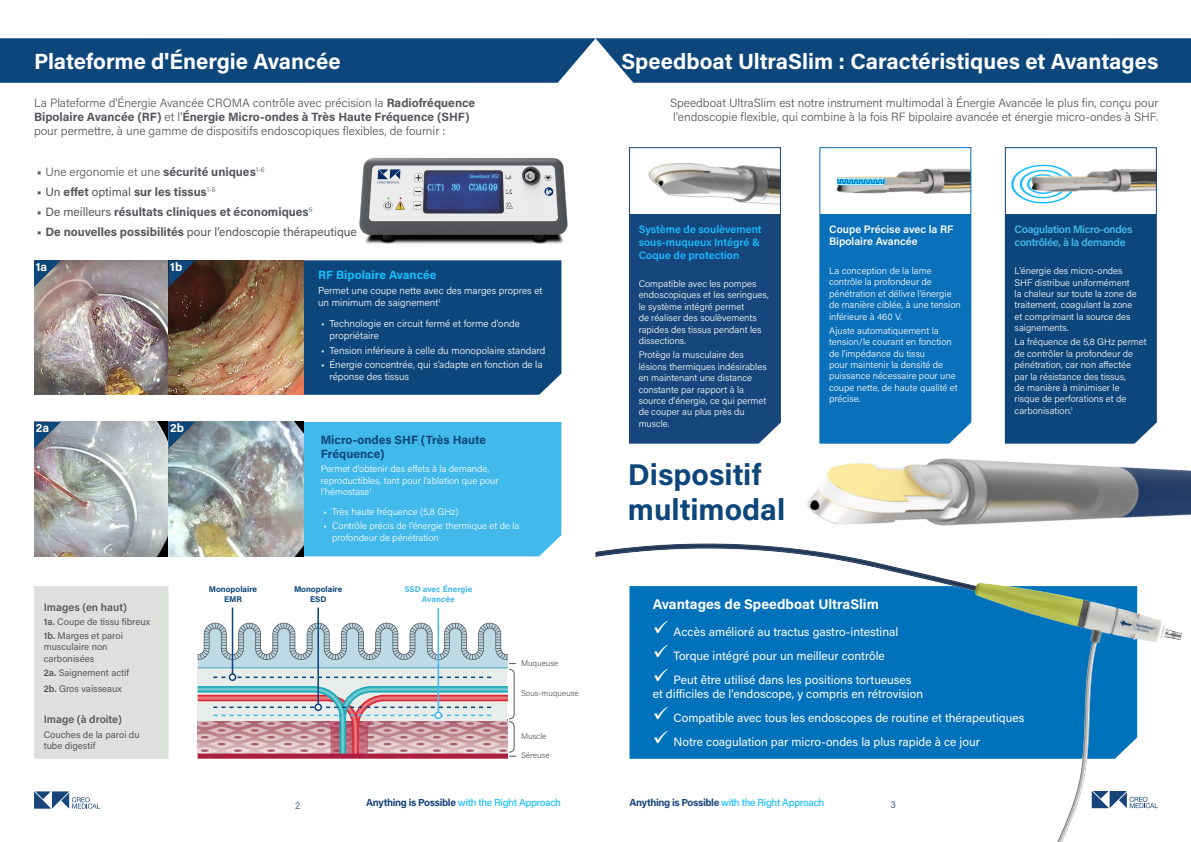
<style>
.page{position:relative;width:1191px;height:842px;background:#fff}
.page>*{position:absolute;margin:0;border:0;box-sizing:border-box;transform-origin:0 0}
.t1{font:700 30px/35px "Acumin Pro";color:#0d467b}
.t2{font:700 22px "Acumin Pro";color:#fff}
.t3{font:700 14px "Acumin Pro";color:#fff}
.t4{font:300 12px/14.4px "Acumin Pro";color:#54575c}
.t5{font:12px/14.4px "Acumin Pro";color:#fff}
.t6{font:700 12px "Acumin Pro";color:#54575c}
.t7{font:12px "Acumin Pro";color:#54575c}
.t8{font:700 12px/14.4px "Acumin Pro";color:#0d467b}
.t9{font:700 12px "Acumin Pro";color:#15bdff}
.t10{font:700 12px "Acumin Pro";color:#fff}
.t11{font:600 10.8px/13px "Acumin Pro";color:#15bdff}
.t12{font:600 10.8px/13px "Acumin Pro";letter-spacing:-.03em;color:#41b9ea}
.t13{font:600 10.8px/13px "Acumin Pro";color:#fff}
.t14{font:600 10.8px "Acumin Pro";color:#54575c}
.t15{font:500 10.2px "Acumin Pro";letter-spacing:-.03em;color:#15bdff}
.t16{font:300 10px/12px "Acumin Pro";color:#fff}
.t17{font:300 10px "Acumin Pro";color:#16467b}
.t18{font:300 9.5px/11.4px "Acumin Pro";color:#fff}
.t19{font:9.5px/11.4px "Acumin Pro";color:#54575c}
.t20{font:300 8.3px "Acumin Pro";color:#54575c}
.t21{font:700 8.3px/9.9px "Acumin Pro";color:#0d467b;text-align:center}
.t22{font:700 8.3px/9.9px "Acumin Pro";color:#41b9ea;text-align:center}
.s1{font-weight:700}
.s2{font-weight:400}
.s3{font-weight:600}
.s4{font-weight:700;color:#16467b}
</style>
<div class="page">
<svg style="left:34px;top:791px;width:66px;height:18px"></svg>
<svg style="left:0;top:38px;width:1191px;height:45px;background:#174d80"></svg>
<div style="left:303px;top:260px;width:258px;height:135px;background:#0d467b"></div>
<div style="left:303px;top:422px;width:258px;height:134px;background:#41b9ea"></div>
<hr style="left:232px;top:608px;width:1px;height:66px;background:#0d467b">
<hr style="left:317px;top:608px;width:2px;height:96px;background:#0d467b">
<hr style="left:437px;top:608px;width:2px;height:104px;background:#41b9ea">
<svg style="left:197px;top:623px;width:319px;height:136px;background:#c3bcc3"></svg>
<div style="left:34px;top:586px;width:134px;height:173px;background:#dde0dd"></div>
<div style="left:629px;top:215px;width:152px;height:229px;background:#16467b"></div>
<img style="left:648px;top:162px;width:131px;height:43px">
<div style="left:629px;top:147px;width:152px;height:68px;border:1px solid #16467b"></div>
<img style="left:34px;top:260px;width:269px;height:135px">
<img style="left:34px;top:422px;width:269px;height:134px">
<img style="left:171px;top:427px;width:121px;height:120px">
<div style="left:168px;top:424px;width:127px;height:126px;border:2px solid #fff"></div>
<svg style="left:34px;top:260px;width:27px;height:27px"></svg>
<svg style="left:168px;top:260px;width:27px;height:27px"></svg>
<svg style="left:34px;top:422px;width:27px;height:27px"></svg>
<svg style="left:168px;top:422px;width:27px;height:27px"></svg>
<img style="left:686px;top:353px;width:505px;height:173px">
<img style="left:595px;top:543px;width:587px;height:299px">
<img style="left:359px;top:157px;width:209px;height:87px">
<div style="left:1004px;top:215px;width:152px;height:229px;background:#0d467b"></div>
<img style="left:1011px;top:164px;width:143px;height:40px">
<div style="left:1005px;top:147px;width:151px;height:68px;border:1px solid #0d467b"></div>
<div style="left:819px;top:215px;width:152px;height:229px;background:#0970b9"></div>
<img style="left:837px;top:168px;width:132px;height:26px">
<img style="left:837px;top:176px;width:50px;height:11px">
<svg style="left:836px;top:177px;width:49px;height:8px"></svg>
<div style="left:819px;top:147px;width:152px;height:68px;border:1px solid #0970b9"></div>
<h1 class="t2" style="left:34px;top:45px;width:308px">Plateforme d'Énergie Avancée</h1>
<p class="t4" style="left:34px;top:95px;width:443px">La Plateforme d'Énergie Avancée CROMA contrôle avec précision la <span class="s1">Radiofréquence<br>Bipolaire Avancée (RF)</span> et l'<span class="s1">Énergie Micro-ondes à Très Haute Fréquence (SHF) </span>pour permettre, à une gamme de dispositifs endoscopiques flexibles, de fournir :</p>
<p class="t4" style="left:37px;top:164px;width:229px"><span class="s1">•</span> Une ergonomie et une <span class="s1">sécurité uniques</span><sup>1-6</sup></p>
<p class="t6" style="left:37px;top:183px;width:180px">• <span class="s2">Un</span> effet <span class="s2">optimal</span> sur les tissus<sup>1-6</sup></p>
<p class="t6" style="left:37px;top:203px;width:277px">• <span class="s2">De meilleurs</span> résultats cliniques et économiques<sup>6</sup></p>
<p class="t7" style="left:37px;top:223px;width:321px"><span class="s1">• De nouvelles possibilités</span> pour l’endoscopie thérapeutique</p>
<h2 class="t9" style="left:318px;top:267px;width:120px">RF Bipolaire Avancée</h2>
<p class="t16" style="left:318px;top:284px;width:226px">Permet une coupe nette avec des marges propres et un minimum de saignement<sup>1</sup></p>
<p class="t16" style="left:329px;top:317px;width:192px;text-indent:-9px">• Technologie en circuit fermé et forme d'onde propriétaire</p>
<p class="t16" style="left:321px;top:344px;width:226px">• Tension inférieure à celle du monopolaire standard</p>
<p class="t16" style="left:329px;top:359px;width:215px;text-indent:-9px">• Énergie concentrée, qui s’adapte en fonction de la réponse des tissus</p>
<h2 class="t10" style="left:36px;top:258px;width:13px">1a</h2>
<h2 class="t10" style="left:170px;top:258px;width:13px">1b</h2>
<h2 class="t10" style="left:36px;top:420px;width:15px">2a</h2>
<h2 class="t10" style="left:170px;top:420px;width:15px">2b</h2>
<p class="t14" style="left:44px;top:599px;width:85px">Images (en haut)</p>
<p class="t19" style="left:44px;top:615px;width:108px"><span class="s3">1a.</span> Coupe de tissu fibreux</p>
<p class="t19" style="left:44px;top:629px;width:81px"><span class="s3">1b.</span> Marges et paroi musculaire non carbonisées</p>
<p class="t19" style="left:44px;top:667px;width:87px"><span class="s3">2a.</span> Saignement actif</p>
<p class="t19" style="left:44px;top:682px;width:80px"><span class="s3">2b.</span> Gros vaisseaux</p>
<p class="t14" style="left:44px;top:712px;width:80px">Image (à droite)</p>
<p class="t19" style="left:44px;top:728px;width:97px">Couches de la paroi du tube digestif</p>
<h2 class="t8" style="left:321px;top:432px;width:167px">Micro-ondes SHF (Très Haute<br>Fréquence)</h2>
<p class="t18" style="left:321px;top:463px;width:179px">Permet d’obtenir des effets à la demande, reproductibles, tant pour l’ablation que pour l’hémostase<sup>1</sup></p>
<p class="t18" style="left:324px;top:506px;width:136px">• Très haute fréquence (5,8 GHz)</p>
<p class="t18" style="left:332px;top:520px;width:189px;text-indent:-9px">• Contrôle précis de l'énergie thermique et de la profondeur de pénétration</p>
<p class="t21" style="left:209px;top:584px;width:50px">Monopolaire<br>EMR</p>
<p class="t21" style="left:294px;top:584px;width:50px">Monopolaire<br>ESD</p>
<p class="t22" style="left:404px;top:584px;width:69px">SSD avec Énergie<br>Avancée</p>
<p class="t20" style="left:521px;top:657px;width:39px">Muqueuse</p>
<p class="t20" style="left:521px;top:687px;width:59px">Sous-muqueuse</p>
<p class="t20" style="left:521px;top:731px;width:27px">Muscle</p>
<p class="t20" style="left:521px;top:750px;width:30px">Séreuse</p>
<h1 class="t2" style="left:621px;top:45px;width:538px">Speedboat UltraSlim : Caractéristiques et Avantages</h1>
<p class="t4" style="left:670px;top:95px;width:490px">Speedboat UltraSlim est notre instrument multimodal à Énergie Avancée le plus fin, conçu pour l'endoscopie flexible, qui combine à la fois RF bipolaire avancée et énergie micro-ondes à SHF.</p>
<p class="t11" style="left:638px;top:222px;width:124px">Système de soulèvement sous-muqueux Intégré &amp;<br>Coque de protection</p>
<p class="t18" style="left:638px;top:278px;width:132px">Compatible avec les pompes endoscopiques et les seringues, le système intégré permet<br>de réaliser des soulèvements rapides des tissus pendant les dissections.</p>
<p class="t18" style="left:638px;top:349px;width:129px">Protège la musculaire des lésions thermiques indésirables en maintenant une distance constante par rapport à la source d'énergie, ce qui permet de couper au plus près du muscle.</p>
<h2 class="t1" style="left:628px;top:456px;width:159px">Dispositif multimodal</h2>
<p class="t13" style="left:829px;top:222px;width:126px">Coupe Précise avec la RF<br>Bipolaire Avancée</p>
<p class="t18" style="left:829px;top:265px;width:133px">La conception de la lame contrôle la profondeur de pénétration et délivre l’énergie de manière ciblée, à une tension inférieure à 460 V.</p>
<p class="t18" style="left:829px;top:324px;width:130px">Ajuste automatiquement la tension/le courant en fonction de l'impédance du tissu<br>pour maintenir la densité de puissance nécessaire pour une coupe nette, de haute qualité et précise.</p>
<p class="t12" style="left:1014px;top:222px;width:119px">Coagulation Micro-ondes contrôlée, à la demande</p>
<p class="t18" style="left:1014px;top:265px;width:123px">L'énergie des micro-ondes<br>SHF distribue uniformément la chaleur sur toute la zone de traitement, coagulant la zone et comprimant la source des saignements.</p>
<p class="t18" style="left:1014px;top:336px;width:134px">La fréquence de 5,8 GHz permet de contrôler la profondeur de pénétration, car non affectée par la résistance des tissus,<br>de manière à minimiser le risque de perforations et de carbonisation.<sup>1</sup></p>
<h2 class="t3" style="left:653px;top:594px;width:228px">Avantages de Speedboat UltraSlim</h2>
<p class="t5" style="left:653px;top:624px;width:247px">✓ Accès amélioré au tractus gastro-intestinal</p>
<p class="t5" style="left:653px;top:648px;width:234px">✓ Torque intégré pour un meilleur contrôle</p>
<p class="t5" style="left:653px;top:672px;width:272px">✓ Peut être utilisé dans les positions tortueuses et difficiles de l'endoscope, y compris en rétrovision</p>
<p class="t5" style="left:653px;top:710px;width:373px">✓ Compatible avec tous les endoscopes de routine et thérapeutiques</p>
<p class="t5" style="left:653px;top:734px;width:329px">✓ Notre coagulation par micro-ondes la plus rapide à ce jour</p>
<p class="t17" style="left:295px;top:798px;width:7px">2</p>
<p class="t15" style="left:366px;top:795px;width:196px"><span class="s4">Anything is Possible</span> with the Right Approach</p>
<p class="t15" style="left:629px;top:795px;width:196px"><span class="s4">Anything is Possible</span> with the Right Approach</p>
<p class="t17" style="left:890px;top:797px;width:7px">3</p>
</div>
